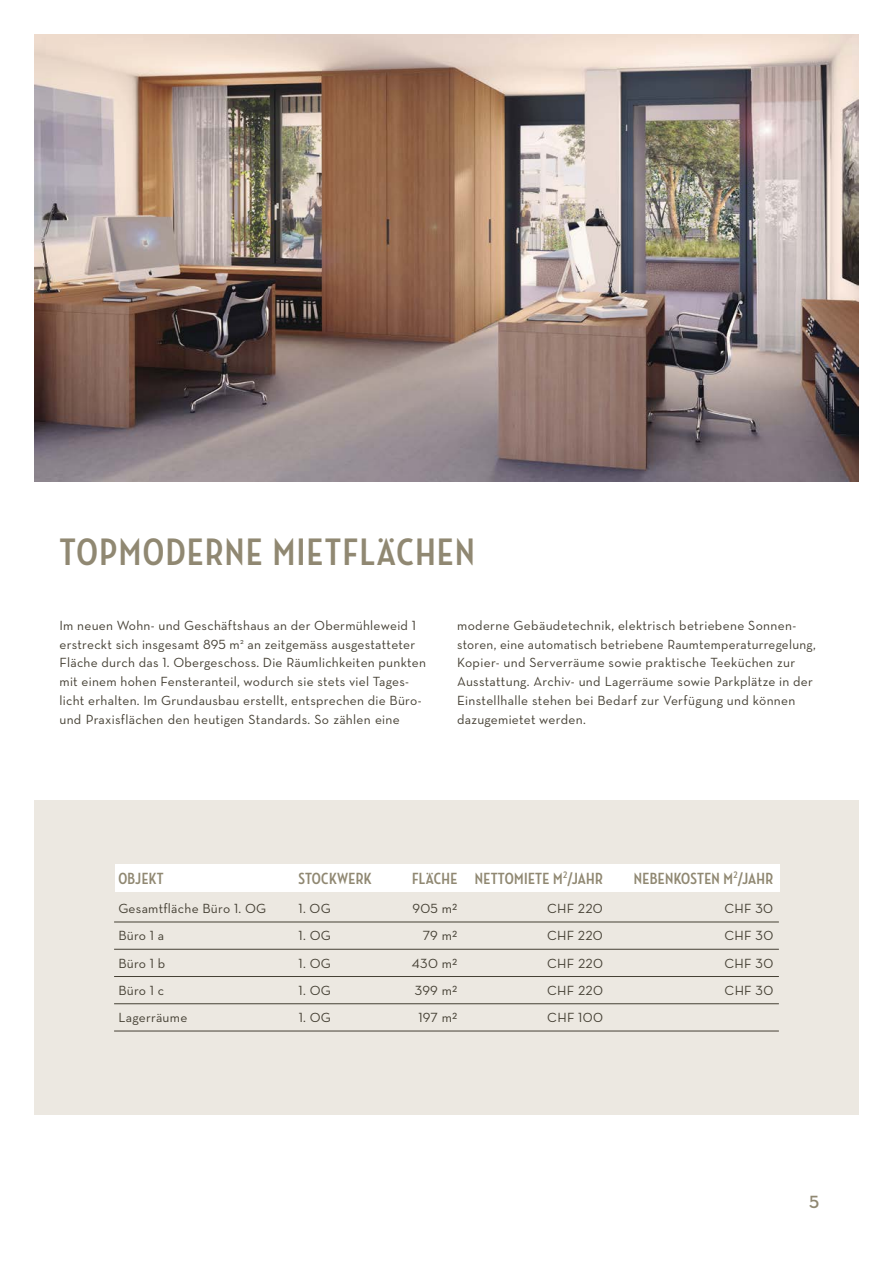
<style>
.page{position:relative;width:893px;height:1263px;background:#fff}
.page>*{position:absolute;margin:0;border:0;box-sizing:border-box;transform-origin:0 0}
.t1{font:700 39px "Neutraface Condensed";letter-spacing:.04em;color:#908872}
.t2{font:600 18px "Neutraface Text";color:#908872}
.t3{font:700 16.5px "Neutraface Condensed";letter-spacing:.02em;color:#908872}
.t4{font:13.5px/18.8px "Neutraface Text";letter-spacing:.02em;color:#454034}
</style>
<div class="page">
<div style="left:34px;top:800px;width:825px;height:315px;background:#ece8e1"></div>
<div style="left:115px;top:864px;width:664px;height:28px;background:#fff"></div>
<hr style="left:114px;top:922px;width:665px;height:1px;background:#454034">
<hr style="left:114px;top:949px;width:665px;height:1px;background:#454034">
<hr style="left:114px;top:976px;width:665px;height:1px;background:#454034">
<hr style="left:114px;top:1003px;width:665px;height:1px;background:#454034">
<hr style="left:114px;top:1031px;width:665px;height:1px;background:#454034">
<img style="left:34px;top:34px;width:825px;height:448px">
<h1 class="t1" style="left:60px;top:530px;width:417px">TOPMODERNE MIETFLÄCHEN</h1>
<p class="t4" style="left:60px;top:616px;width:368px">Im neuen Wohn- und Geschäftshaus an der Obermühleweid 1 erstreckt sich insgesamt 895 m<sup>2</sup> an zeitgemäss ausgestatteter Fläche durch das 1. Obergeschoss. Die Räumlichkeiten punkten mit einem hohen Fensteranteil, wodurch sie stets viel Tages&shy;licht erhalten. Im Grundausbau erstellt, entsprechen die Büro&shy;und Praxisflächen den heutigen Standards. So zählen eine</p>
<p class="t4" style="left:457px;top:616px;width:360px">moderne Gebäudetechnik, elektrisch betriebene Sonnen&shy;storen, eine automatisch betriebene Raumtemperaturregelung, Kopier- und Serverräume sowie praktische Teeküchen zur Ausstattung. Archiv- und Lagerräume sowie Parkplätze in der Einstellhalle stehen bei Bedarf zur Verfügung und können dazugemietet werden.</p>
<p class="t3" style="left:118px;top:869px;width:47px">OBJEKT</p>
<p class="t3" style="left:299px;top:869px;width:75px">STOCKWERK</p>
<p class="t3" style="left:412px;top:869px;width:192px">FLÄCHE NETTOMIETE M<sup>2</sup>/JAHR</p>
<p class="t3" style="left:634px;top:869px;width:141px">NEBENKOSTEN M<sup>2</sup>/JAHR</p>
<p class="t4" style="left:118px;top:899px;width:149px">Gesamtfläche Büro 1. OG</p>
<p class="t4" style="left:299px;top:899px;width:34px">1. OG</p>
<p class="t4" style="left:412px;top:899px;width:46px">905 m2</p>
<p class="t4" style="left:547px;top:899px;width:57px">CHF 220</p>
<p class="t4" style="left:724px;top:899px;width:50px">CHF 30</p>
<p class="t4" style="left:118px;top:926px;width:47px">Büro 1 a</p>
<p class="t4" style="left:299px;top:926px;width:34px">1. OG</p>
<p class="t4" style="left:423px;top:926px;width:36px">79 m2</p>
<p class="t4" style="left:547px;top:926px;width:57px">CHF 220</p>
<p class="t4" style="left:725px;top:926px;width:50px">CHF 30</p>
<p class="t4" style="left:118px;top:953px;width:49px">Büro 1 b</p>
<p class="t4" style="left:299px;top:953px;width:34px">1. OG</p>
<p class="t4" style="left:412px;top:953px;width:47px">430 m2</p>
<p class="t4" style="left:547px;top:953px;width:57px">CHF 220</p>
<p class="t4" style="left:725px;top:953px;width:50px">CHF 30</p>
<p class="t4" style="left:118px;top:981px;width:47px">Büro 1 c</p>
<p class="t4" style="left:299px;top:981px;width:34px">1. OG</p>
<p class="t4" style="left:415px;top:981px;width:44px">399 m2</p>
<p class="t4" style="left:547px;top:981px;width:57px">CHF 220</p>
<p class="t4" style="left:725px;top:981px;width:50px">CHF 30</p>
<p class="t4" style="left:118px;top:1008px;width:70px">Lagerräume</p>
<p class="t4" style="left:299px;top:1008px;width:34px">1. OG</p>
<p class="t4" style="left:418px;top:1008px;width:41px">197 m2</p>
<p class="t4" style="left:547px;top:1008px;width:57px">CHF 100</p>
<h2 class="t2" style="left:809px;top:1191px;width:12px">5</h2>
</div>
